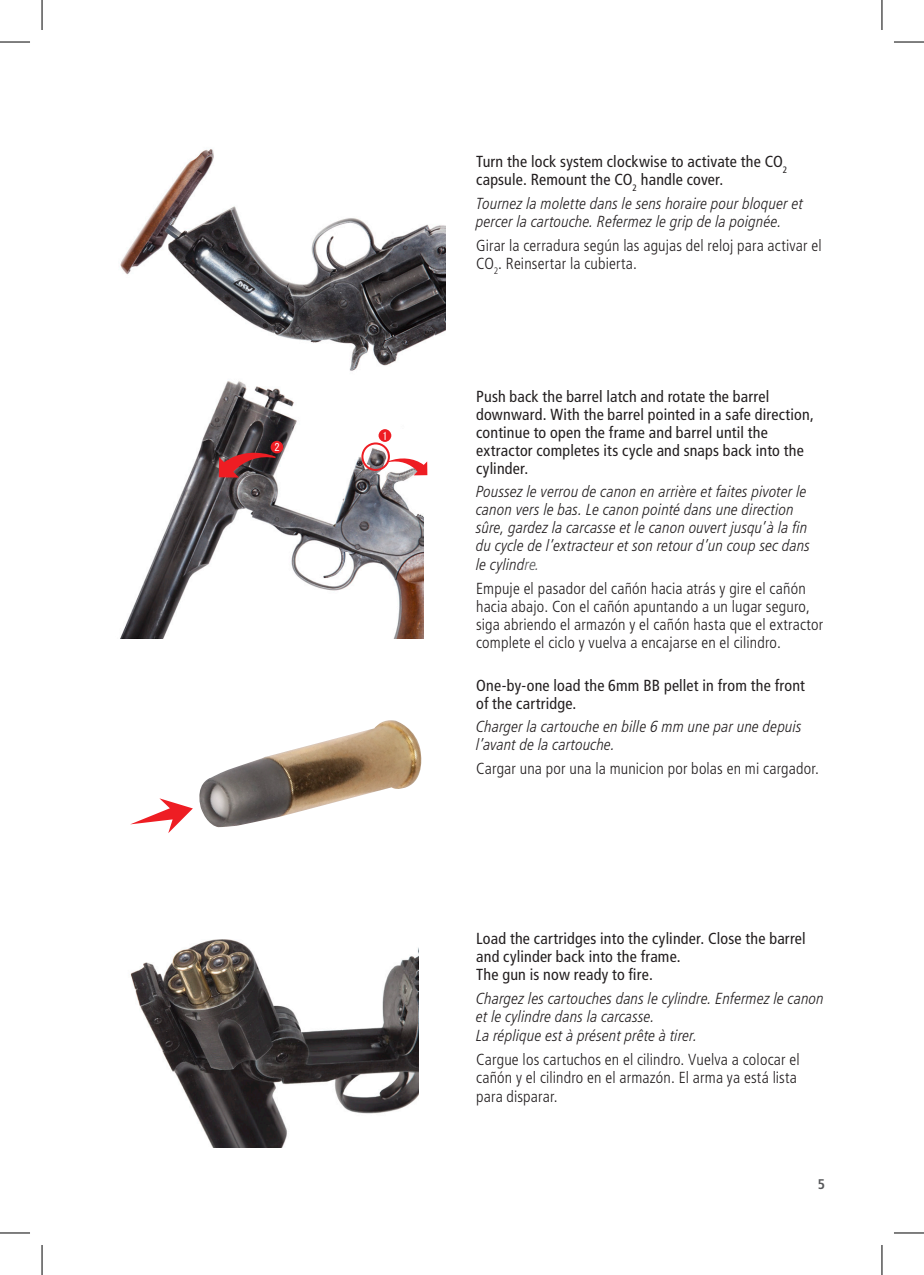
<style>
.page{position:relative;width:924px;height:1275px;background:#fff}
.page>*{position:absolute;margin:0;border:0;box-sizing:border-box;transform-origin:0 0}
.brød_fransk{font:italic 300 condensed 16px/18.2px "Frutiger LT Pro";letter-spacing:.01em;color:#231f20}
.brød_fransk-2{font:300 condensed 16px/18px "Frutiger LT Pro";letter-spacing:.01em;color:#231f20}
.brød_dansk{font:condensed 16px/18px "Frutiger LT Pro";letter-spacing:.01em;color:#231f20}
.t1{font:700 condensed 14px "Frutiger LT Pro";color:#57585a}
.t2{font:10.6px "MS Gothic";color:#fff}
.s1{color:#57585a}
</style>
<div class="page">
<img style="left:130px;top:939px;width:288px;height:209px">
<img style="left:199px;top:720px;width:223px;height:107px">
<svg style="left:130px;top:798px;width:63px;height:35px"></svg>
<img style="left:120px;top:381px;width:303px;height:257px">
<img style="left:120px;top:149px;width:325px;height:222px">
<svg style="left:388px;top:457px;width:39px;height:18px"></svg>
<div style="left:378px;top:429px;width:13px;height:13px;background:#ee1d23;border-radius:50%"></div>
<div style="left:270px;top:441px;width:13px;height:12px;background:#ee1d23;border-radius:50%"></div>
<svg style="left:219px;top:450px;width:56px;height:27px;background:#7f3034"></svg>
<div style="left:361px;top:442px;width:29px;height:29px;border:2px solid #ee1d23;border-radius:50%"></div>
<hr style="left:0;top:42px;width:30px;height:1px;background:#000">
<hr style="left:893px;top:42px;width:30px;height:1px;background:#000">
<hr style="left:0;top:1232px;width:30px;height:1px;background:#000">
<hr style="left:893px;top:1232px;width:30px;height:1px;background:#000">
<hr style="left:42px;top:0;width:1px;height:30px;background:#000">
<hr style="left:42px;top:1245px;width:1px;height:30px;background:#000">
<hr style="left:881px;top:0;width:1px;height:30px;background:#000">
<hr style="left:881px;top:1245px;width:1px;height:30px;background:#000">
<p class="t2" style="left:274px;top:442px;width:7px">2</p>
<p class="t2" style="left:382px;top:430px;width:7px">1</p>
<p class="brød_dansk" style="left:476px;top:153px;width:312px">Turn the lock system clockwise to activate the CO<sub>2 </sub>capsule. Remount the CO<sub>2</sub> handle cover.</p>
<p class="brød_fransk" style="left:476px;top:195px;width:328px">Tournez la molette dans le sens horaire pour bloquer et percer la cartouche. Refermez le grip de la poignée.</p>
<p class="brød_fransk-2" style="left:476px;top:236px;width:347px">Girar la cerradura según las agujas del reloj para activar el<br>CO<sub>2</sub>. Reinsertar la cubierta.</p>
<p class="brød_dansk" style="left:476px;top:387px;width:339px">Push back the barrel latch and rotate the barrel downward. With the barrel pointed in a safe direction, continue to open the frame and barrel until the extractor completes its cycle and snaps back into the cylinder.</p>
<p class="brød_fransk" style="left:476px;top:483px;width:335px">Poussez le verrou de canon en arrière et faites pivoter le canon vers le bas. Le canon pointé dans une direction sûre, gardez la carcasse et le canon ouvert jusqu’à la fin du cycle de l’extracteur et son retour d’un coup sec dans le cylind<span class="s1">re.</span></p>
<p class="brød_fransk-2" style="left:476px;top:580px;width:348px">Empuje el pasador del cañón hacia atrás y gire el cañón hacia abajo. Con el cañón apuntando a un lugar seguro, siga abriendo el armazón y el cañón hasta que el extractor complete el ciclo y vuelva a encajarse en el cilindro.</p>
<p class="brød_dansk" style="left:476px;top:676px;width:330px">One-by-one load the 6mm BB pellet in from the front of the cartridge.</p>
<p class="brød_fransk" style="left:476px;top:718px;width:327px">Charger la cartouche en bille 6 mm une par une depuis l’avant de la cartouche.</p>
<p class="brød_fransk-2" style="left:476px;top:759px;width:344px">Cargar una por una la municion por bolas en mi cargador.</p>
<p class="brød_dansk" style="left:476px;top:930px;width:331px">Load the cartridges into the cylinder. Close the barrel and cylinder back into the frame.</p>
<p class="brød_dansk" style="left:476px;top:966px;width:178px">The gun is now ready to fire.</p>
<p class="brød_fransk" style="left:476px;top:989px;width:349px">Chargez les cartouches dans le cylindre. Enfermez le canon et le cylindre dans la carcasse.</p>
<p class="brød_fransk" style="left:476px;top:1026px;width:222px">La réplique est à présent prête à tirer.</p>
<p class="brød_fransk-2" style="left:476px;top:1050px;width:325px;line-height:18.6px">Cargue los cartuchos en el cilindro. Vuelva a colocar el cañón y el cilindro en el armazón. El arma ya está lista para disparar.</p>
<p class="t1" style="left:817px;top:1176px;width:9px">5</p>
</div>
